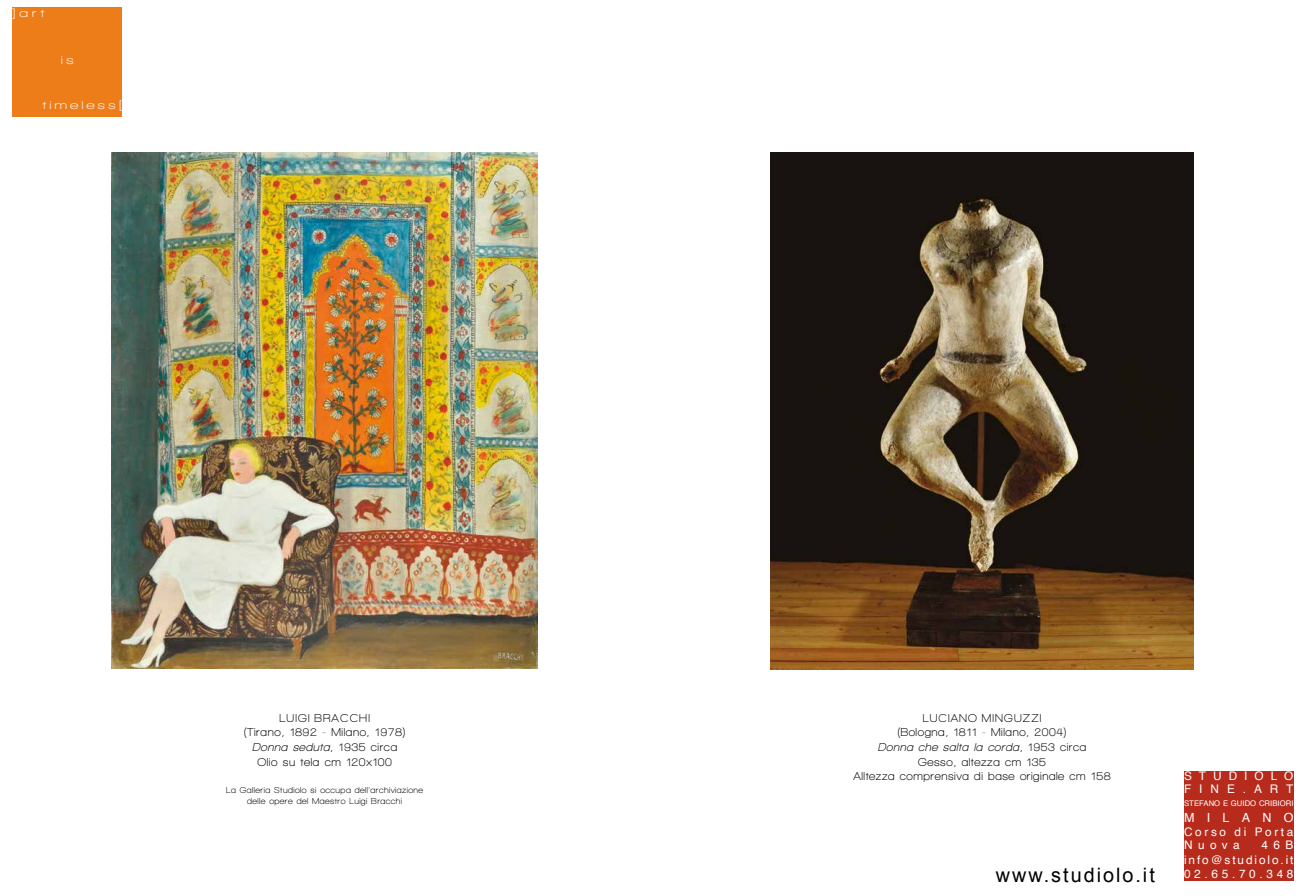
<style>
.page{position:relative;width:1304px;height:896px;background:#fff}
.page>*{position:absolute;margin:0;border:0;box-sizing:border-box;transform-origin:0 0}
.t1{font:19.9px "Arial";letter-spacing:.1em;color:#000}
.t2{font:12.6px "Helvetica";letter-spacing:.98em;color:#fff}
.t3{font:11.8px/14.5px "Helvetica";letter-spacing:.16em;color:#fff;text-align:right}
.t4{font:11.8px/13.6px "Helvetica";letter-spacing:.225em;color:#fff}
.t5{font:11.8px/12.8px "Helvetica";letter-spacing:.595em;color:#fff}
.t6{font:11.8px "Helvetica";letter-spacing:.315em;color:#fff}
.t7{font:700 11.6px/14.7px "Walkway";letter-spacing:.05em;color:#000;text-align:center}
.t8{font:700 11.6px "Walkway Expand";letter-spacing:.25em;color:#fff}
.t9{font:700 8.7px/11px "Walkway";letter-spacing:.05em;color:#000;text-align:center}
.t10{font:7.8px "Helvetica";letter-spacing:.005em;color:#fff}
.s1{font-style:italic}
</style>
<div class="page">
<div style="left:12px;top:7px;width:110px;height:110px;background:#ed7d18"></div>
<img style="left:112px;top:152px;width:426px;height:516px">
<div style="left:1184px;top:771px;width:109px;height:110px;background:#b72b1c"></div>
<img style="left:771px;top:152px;width:422px;height:518px">
<p class="t8" style="left:12px;top:7px;width:34px">]art</p>
<p class="t8" style="left:61px;top:54px;width:14px">is</p>
<p class="t8" style="left:42px;top:98px;width:81px">timeless[</p>
<p class="t7" style="left:244px;top:710px;width:163px">LUIGI BRACCHI<br>(Tirano, 1892 - Milano, 1978)<br><span class="s1">Donna seduta</span>, 1935 circa<br>Olio su tela cm 120x100</p>
<p class="t9" style="left:226px;top:784px;width:199px">La Galleria Studiolo si occupa dell’archiviazione delle opere del Maestro Luigi Bracchi</p>
<p class="t7" style="left:853px;top:710px;width:259px">LUCIANO MINGUZZI<br>(Bologna, 1811 - Milano, 2004)<br><span class="s1">Donna che salta la corda</span>, 1953 circa<br>Gesso, altezza cm 135<br>Alltezza comprensiva di base originale cm 158</p>
<p class="t5" style="left:1184px;top:770px;width:111px">STUDIOLO<br>FINE.ART</p>
<p class="t10" style="left:1184px;top:797px;width:111px">STEFANO E GUIDO CRIBIORI</p>
<p class="t2" style="left:1184px;top:808px;width:111px">MILANO</p>
<p class="t4" style="left:1184px;top:825px;width:111px">Corso di Porta<br>Nuova</p>
<p class="t3" style="left:1184px;top:838px;width:111px">46B info@studiolo.it</p>
<h1 class="t1" style="left:996px;top:861px;width:160px">www.studiolo.it</h1>
<p class="t6" style="left:1184px;top:865px;width:111px">02.65.70.348</p>
</div>
